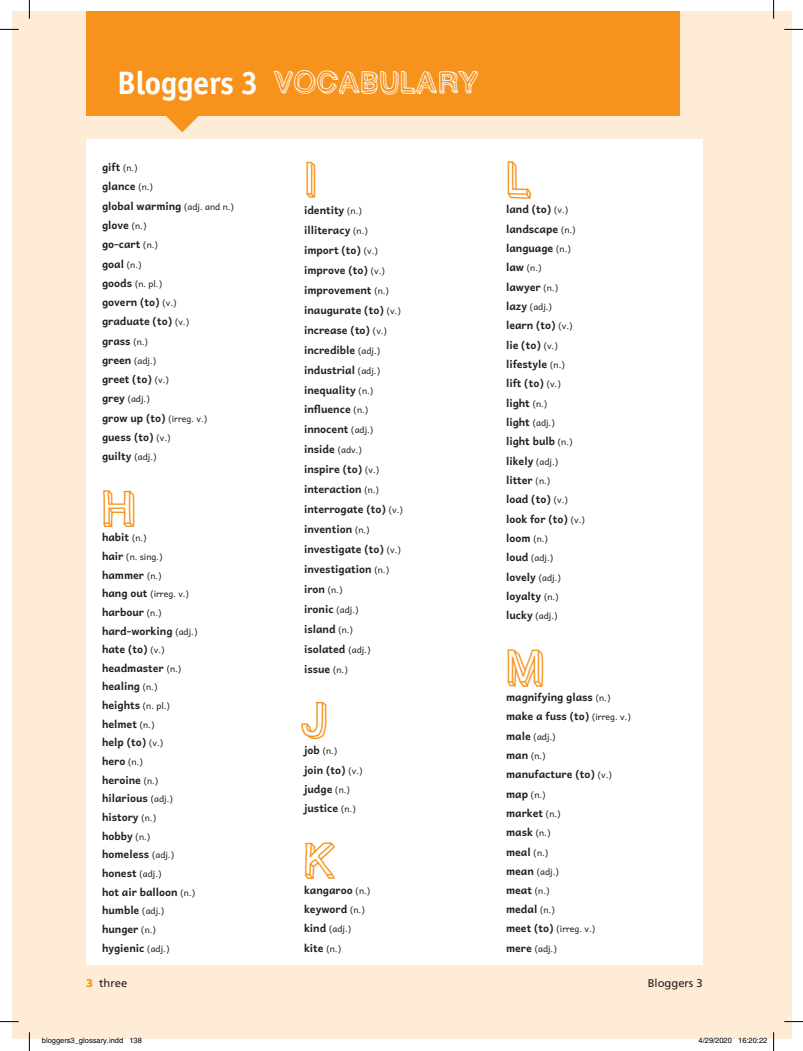
<style>
.page{position:relative;width:803px;height:1051px;background:#fff}
.page>*{position:absolute;margin:0;border:0;box-sizing:border-box;transform-origin:0 0}
.t1{font:45px "Pastel Block";color:#f7931d}
.t2{font:27.5px "Pastel Block";letter-spacing:-.035em;color:#fff}
.t3{font:11.25px "Frutiger";color:#231f20}
.t4{font:700 10.62px/19.9px "Andika New Basic";color:#231f20}
.t5{font:8.75px "Andika New Basic";color:#231f20}
.t6{font:7.5px "Helvetica";color:#000}
.s1{font-family:"Officina San ITC";font-weight:700;font-size:32.5px}
.s2{font-weight:400;font-size:8.75px}
.s3{font-weight:700;font-size:10.62px}
.s4{font-weight:900;color:#f7931d}
</style>
<div class="page">
<div style="left:12px;top:12px;width:761px;height:1027px;background:#feecd7"></div>
<div style="left:773px;top:12px;width:18px;height:1027px;background:#feecd7"></div>
<div style="left:86px;top:12px;width:594px;height:104px;background:#f7931d"></div>
<svg style="left:166px;top:116px;width:32px;height:16px"></svg>
<div style="left:86px;top:139px;width:617px;height:826px;background:#fff"></div>
<svg style="left:0;top:29px;width:19px;height:1px"></svg>
<svg style="left:784px;top:29px;width:19px;height:1px"></svg>
<svg style="left:0;top:1021px;width:19px;height:1px"></svg>
<svg style="left:784px;top:1021px;width:19px;height:1px"></svg>
<svg style="left:29px;top:0;width:1px;height:19px"></svg>
<svg style="left:29px;top:1032px;width:1px;height:19px"></svg>
<svg style="left:773px;top:0;width:1px;height:19px"></svg>
<svg style="left:773px;top:1032px;width:1px;height:19px"></svg>
<svg style="left:42px;top:1038px;width:81px;height:1px"></svg>
<svg style="left:700px;top:1037px;width:32px;height:2px"></svg>
<svg style="left:739px;top:1038px;width:28px;height:1px"></svg>
<h2 class="t2" style="left:117px;top:70px;width:365px"><span class="s1">Bloggers 3</span> VOCABULARY</h2>
<p class="t4" style="left:102px;top:156px;width:133px;line-height:19.2px">gift <span class="s2">(n.)<br></span>glance <span class="s2">(n.)<br></span>global warming <span class="s2">(adj. and n.) </span>glove <span class="s2">(n.)<br></span>go-cart <span class="s2">(n.)<br></span>goal <span class="s2">(n.)</span></p>
<p class="t5" style="left:102px;top:276px;width:62px"><span class="s3">goods</span> (n. pl.)</p>
<p class="t4" style="left:102px;top:291px;width:89px;line-height:19.2px">govern (to) <span class="s2">(v.) </span>graduate (to) <span class="s2">(v.) </span>grass <span class="s2">(n.)</span></p>
<p class="t5" style="left:102px;top:353px;width:56px"><span class="s3">green</span> (adj.)</p>
<p class="t4" style="left:102px;top:368px;width:68px">greet (to) <span class="s2">(v.)</span></p>
<p class="t5" style="left:102px;top:391px;width:49px"><span class="s3">grey</span> (adj.)</p>
<p class="t4" style="left:102px;top:407px;width:107px;line-height:19.2px">grow up (to) <span class="s2">(irreg. v.) </span>guess (to) <span class="s2">(v.)<br></span>guilty <span class="s2">(adj.)</span></p>
<h1 class="t1" style="left:102px;top:487px;width:38px">H</h1>
<p class="t4" style="left:102px;top:526px;width:46px">habit <span class="s2">(n.)</span></p>
<p class="t5" style="left:102px;top:549px;width:62px"><span class="s3">hair</span> (n. sing.)</p>
<p class="t4" style="left:102px;top:563px;width:61px">hammer <span class="s2">(n.)</span></p>
<p class="t5" style="left:102px;top:586px;width:89px"><span class="s3">hang out</span> (irreg. v.)</p>
<p class="t4" style="left:102px;top:601px;width:97px;line-height:18.6px">harbour <span class="s2">(n.) </span>hard-working <span class="s2">(adj.) </span>hate (to) <span class="s2">(v.) </span>headmaster <span class="s2">(n.) </span>healing <span class="s2">(n.) </span>heights <span class="s2">(n. pl.) </span>helmet <span class="s2">(n.)<br></span>help (to) <span class="s2">(v.)<br></span>hero <span class="s2">(n.)<br></span>heroine <span class="s2">(n.) </span>hilarious <span class="s2">(adj.) </span>history <span class="s2">(n.)<br></span>hobby <span class="s2">(n.) </span>homeless <span class="s2">(adj.) </span>honest <span class="s2">(adj.)<br></span>hot air balloon <span class="s2">(n.) </span>humble <span class="s2">(adj.) </span>hunger <span class="s2">(n.) </span>hygienic <span class="s2">(adj.)</span></p>
<h1 class="t1" style="left:304px;top:159px;width:16px">I</h1>
<p class="t4" style="left:304px;top:199px;width:100px">identity <span class="s2">(n.) </span>illiteracy <span class="s2">(n.) </span>import (to) <span class="s2">(v.) </span>improve (to) <span class="s2">(v.) </span>improvement <span class="s2">(n.) </span>inaugurate (to) <span class="s2">(v.) </span>increase (to) <span class="s2">(v.) </span>incredible <span class="s2">(adj.) </span>industrial <span class="s2">(adj.) </span>inequality <span class="s2">(n.) </span>influence <span class="s2">(n.) </span>innocent <span class="s2">(adj.) </span>inside <span class="s2">(adv.)<br></span>inspire (to) <span class="s2">(v.) </span>interaction <span class="s2">(n.) </span>interrogate (to) <span class="s2">(v.) </span>invention <span class="s2">(n.) </span>investigate (to) <span class="s2">(v.) </span>investigation <span class="s2">(n.) </span>iron <span class="s2">(n.)<br></span>ironic <span class="s2">(adj.)<br></span>island <span class="s2">(n.)<br></span>isolated <span class="s2">(adj.)<br></span>issue <span class="s2">(n.)</span></p>
<h1 class="t1" style="left:304px;top:700px;width:28px">J</h1>
<p class="t5" style="left:304px;top:743px;width:35px"><span class="s3">job</span> (n.)</p>
<p class="t4" style="left:304px;top:759px;width:60px;line-height:19.2px">join (to) <span class="s2">(v.) </span>judge <span class="s2">(n.) </span>justice <span class="s2">(n.)</span></p>
<h1 class="t1" style="left:304px;top:839px;width:36px">K</h1>
<p class="t4" style="left:304px;top:879px;width:68px;line-height:19.2px">kangaroo <span class="s2">(n.) </span>keyword <span class="s2">(n.)</span></p>
<p class="t5" style="left:304px;top:921px;width:49px"><span class="s3">kind</span> (adj.)</p>
<p class="t4" style="left:304px;top:936px;width:39px">kite <span class="s2">(n.)</span></p>
<h1 class="t1" style="left:506px;top:159px;width:30px">L</h1>
<p class="t4" style="left:506px;top:198px;width:71px;line-height:19.4px">land (to) <span class="s2">(v.) </span>landscape <span class="s2">(n.) </span>language <span class="s2">(n.)</span></p>
<p class="t5" style="left:506px;top:260px;width:37px"><span class="s3">law</span> (n.)</p>
<p class="t4" style="left:506px;top:275px;width:54px">lawyer <span class="s2">(n.)</span></p>
<p class="t5" style="left:506px;top:299px;width:47px"><span class="s3">lazy</span> (adj.)</p>
<p class="t4" style="left:506px;top:314px;width:68px;line-height:19.4px">learn (to) <span class="s2">(v.) </span>lie (to) <span class="s2">(v.) </span>lifestyle <span class="s2">(n.) </span>lift (to) <span class="s2">(v.) </span>light <span class="s2">(n.)</span></p>
<p class="t5" style="left:506px;top:415px;width:50px"><span class="s3">light</span> (adj.)</p>
<p class="t4" style="left:506px;top:430px;width:80px;line-height:19.4px">light bulb <span class="s2">(n.) </span>likely <span class="s2">(adj.) </span>litter <span class="s2">(n.)<br></span>load (to) <span class="s2">(v.) </span>look for (to) <span class="s2">(v.) </span>loom <span class="s2">(n.)</span></p>
<p class="t5" style="left:506px;top:550px;width:49px"><span class="s3">loud</span> (adj.)</p>
<p class="t4" style="left:506px;top:566px;width:56px;line-height:19.4px">lovely <span class="s2">(adj.) </span>loyalty <span class="s2">(n.)</span></p>
<p class="t5" style="left:506px;top:608px;width:53px"><span class="s3">lucky</span> (adj.)</p>
<h1 class="t1" style="left:506px;top:646px;width:42px">M</h1>
<p class="t4" style="left:506px;top:686px;width:126px;line-height:19.4px">magnifying glass <span class="s2">(n.) </span>make a fuss (to) <span class="s2">(irreg. v.)</span></p>
<p class="t5" style="left:506px;top:728px;width:51px"><span class="s3">male</span> (adj.)</p>
<p class="t5" style="left:506px;top:748px;width:41px"><span class="s3">man</span> (n.)</p>
<p class="t4" style="left:506px;top:763px;width:107px">manufacture (to) <span class="s2">(v.)</span></p>
<p class="t5" style="left:506px;top:786px;width:41px"><span class="s3">map</span> (n.)</p>
<p class="t4" style="left:506px;top:802px;width:56px;line-height:19.4px">market <span class="s2">(n.) </span>mask <span class="s2">(n.) </span>meal <span class="s2">(n.)</span></p>
<p class="t5" style="left:506px;top:864px;width:54px"><span class="s3">mean</span> (adj.)</p>
<p class="t4" style="left:506px;top:879px;width:50px;line-height:19.4px">meat <span class="s2">(n.) </span>medal <span class="s2">(n.)</span></p>
<p class="t5" style="left:506px;top:921px;width:91px"><span class="s3">meet (to)</span> (irreg. v.)</p>
<p class="t5" style="left:506px;top:940px;width:52px"><span class="s3">mere</span> (adj.)</p>
<p class="t3" style="left:86px;top:976px;width:43px"><span class="s4">3</span> three</p>
<p class="t3" style="left:648px;top:976px;width:57px">Bloggers 3</p>
<p class="t6" style="left:42px;top:1036px;width:102px">bloggers3_glossary.indd 138</p>
<p class="t6" style="left:698px;top:1036px;width:70px">4/29/2020 16:20:22</p>
</div>
